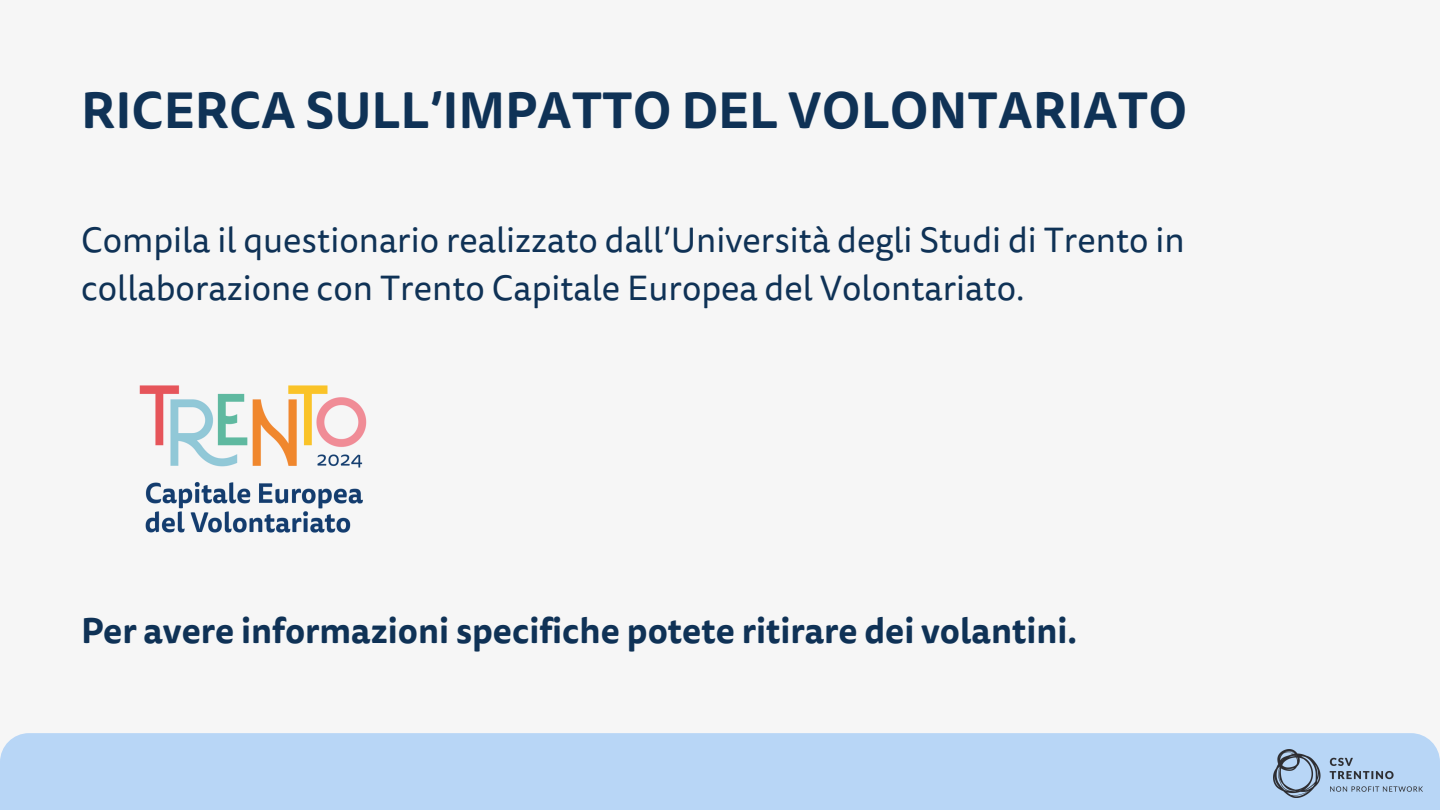
<style>
.page{position:relative;width:1440px;height:810px;background:#f6f6f6}
.page>*{position:absolute;margin:0;border:0;box-sizing:border-box;transform-origin:0 0}
.t1{font:700 50px "Tisa Sans Pro";color:#0f3256}
.t2{font:35px/48.8px "Tisa Sans Pro";color:#0f3256}
.t3{font:700 35px "Tisa Sans Pro";color:#0f3256}
</style>
<div class="page">
<div style="left:0;top:733px;width:1440px;height:77px;background:#b8d6f6"></div>
<img style="left:1274px;top:750px;width:148px;height:48px">
<img style="left:139px;top:385px;width:228px;height:148px">
<p class="t1" style="left:81px;top:73px;width:1108px">RICERCA SULL’IMPATTO DEL VOLONTARIATO</p>
<p class="t2" style="left:81px;top:216px;width:1105px">Compila il questionario realizzato dall’Università degli Studi di Trento in collaborazione con Trento Capitale Europea del Volontariato.</p>
<h2 class="t3" style="left:81px;top:605px;width:998px">Per avere informazioni specifiche potete ritirare dei volantini.</h2>
</div>
